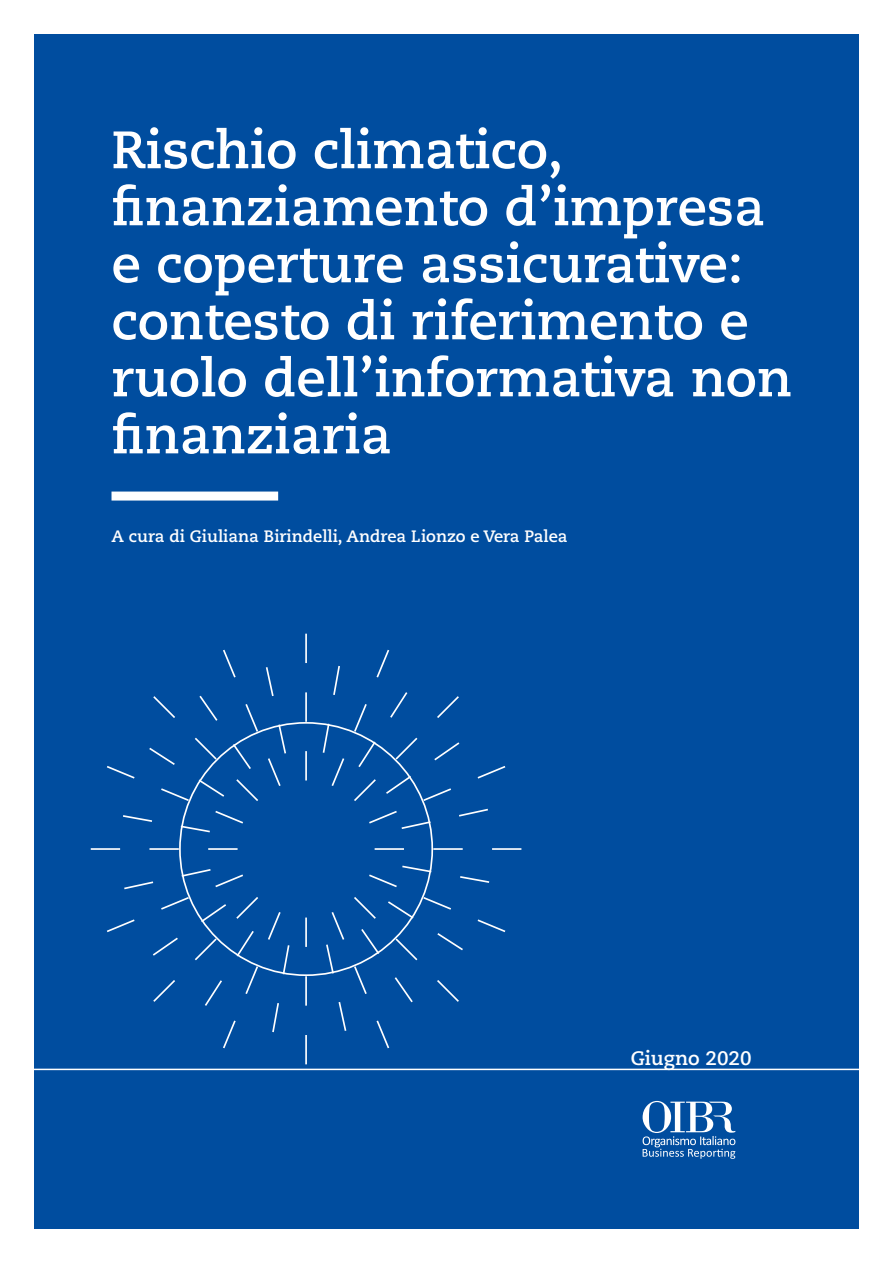
<style>
.page{position:relative;width:893px;height:1263px;background:#fff}
.page>*{position:absolute;margin:0;border:0;box-sizing:border-box;transform-origin:0 0}
.t1{font:700 52.5px/57px "Caecilia";color:#fff}
.t2{font:700 19.5px "Caecilia";color:#fff}
.t3{font:700 16.5px "Caecilia";color:#fff}
</style>
<div class="page">
<div style="left:34px;top:34px;width:825px;height:1195px;background:#004d9f"></div>
<hr style="left:9px;top:1069px;width:867px;height:1px;background:#fff">
<div style="left:112px;top:491px;width:166px;height:9px;background:#fff"></div>
<svg style="left:643px;top:1101px;width:92px;height:58px"></svg>
<svg style="left:90px;top:633px;width:432px;height:432px"></svg>
<p class="t1" style="left:112px;top:122px;width:682px">Rischio climatico, finanziamento d’impresa e coperture assicurative: contesto di riferimento e ruolo dell’informativa non finanziaria</p>
<p class="t3" style="left:112px;top:527px;width:458px">A cura di Giuliana Birindelli, Andrea Lionzo e Vera Palea</p>
<p class="t2" style="left:631px;top:1047px;width:122px">Giugno 2020</p>
</div>
